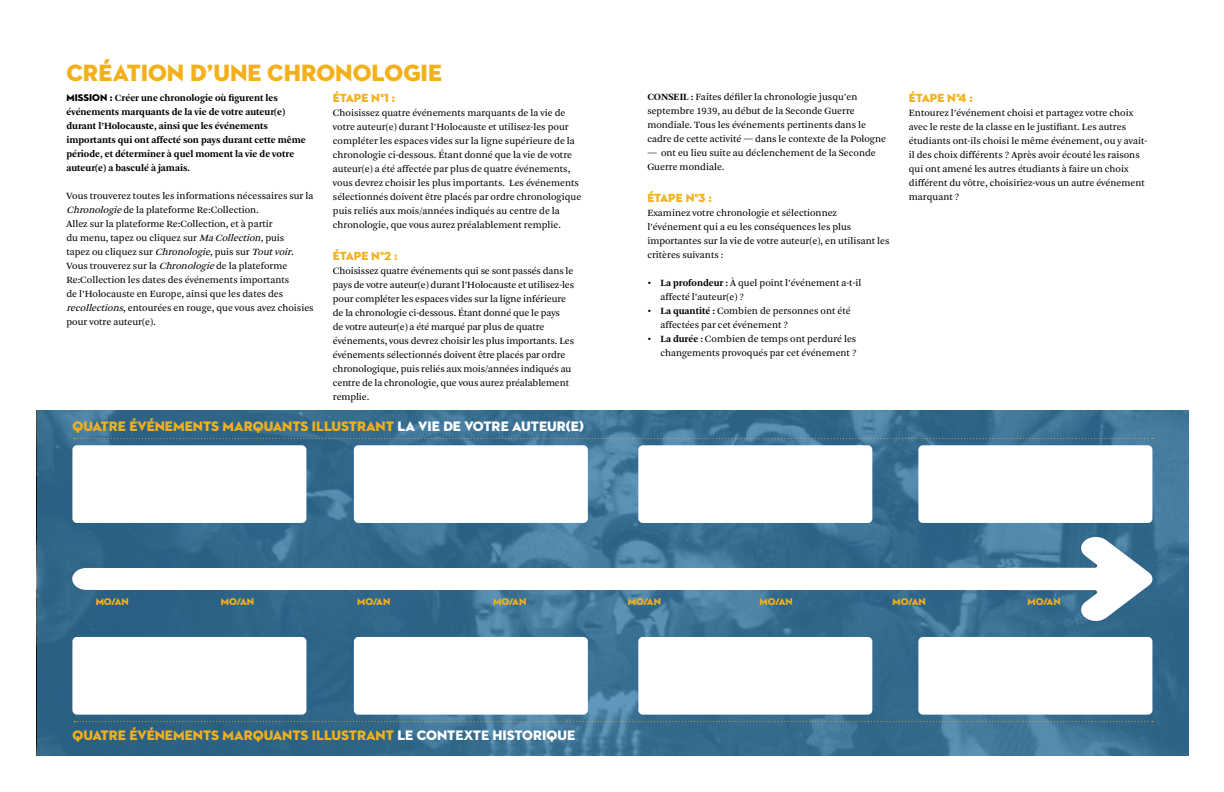
<style>
.page{position:relative;width:1224px;height:792px;background:#fff}
.page>*{position:absolute;margin:0;border:0;box-sizing:border-box;transform-origin:0 0}
.t1{font:24px "Neutraface 2 Display Titling";color:#f4b01b}
.t2{font:14px "Neutraface 2 Display Titling";color:#f4b01b}
.t3{font:12px "Neutraface 2 Display Titling";color:#f4b01b}
.t4{font:10px/14px "Arnhem";color:#000}
.t5{font:700 10px/14px "Arnhem";color:#000}
.t6{font:10px "Neutraface 2 Display Titling";color:#f4b01b}
.s1{font-family:"Neutraface 2 Display Titling";font-weight:400}
.s2{font-style:italic}
.s3{color:#fff}
.s4{font-weight:700}
</style>
<div class="page">
<svg style="left:37px;top:410px;width:1152px;height:346px;background:#376d90"></svg>
<svg style="left:994px;top:536px;width:160px;height:86px"></svg>
<div style="left:95px;top:568px;width:972px;height:22px;background:#fff"></div>
<div style="left:638px;top:445px;width:234px;height:78px;background:#fff;border-radius:4px"></div>
<div style="left:918px;top:445px;width:234px;height:78px;background:#fff;border-radius:4px"></div>
<svg style="left:74px;top:438px;width:1079px;height:1px"></svg>
<svg style="left:74px;top:721px;width:1079px;height:1px"></svg>
<div style="left:72px;top:445px;width:234px;height:78px;background:#fff;border-radius:4px"></div>
<div style="left:354px;top:445px;width:234px;height:78px;background:#fff;border-radius:4px"></div>
<div style="left:72px;top:637px;width:234px;height:78px;background:#fff;border-radius:4px"></div>
<div style="left:638px;top:637px;width:234px;height:78px;background:#fff;border-radius:4px"></div>
<div style="left:354px;top:637px;width:234px;height:78px;background:#fff;border-radius:4px"></div>
<div style="left:918px;top:637px;width:234px;height:78px;background:#fff;border-radius:4px"></div>
<svg style="left:72px;top:568px;width:23px;height:22px"></svg>
<h1 class="t1" style="left:66px;top:57px;width:377px">CRÉATION D’UNE CHRONOLOGIE</h1>
<p class="t5" style="left:66px;top:91px;width:241px"><span class="s1">MISSION :</span> Créer une chronologie où figurent les événements marquants de la vie de votre auteur(e) durant l’Holocauste, ainsi que les événements importants qui ont affecté son pays durant cette même période, et déterminer à quel moment la vie de votre auteur(e) a basculé à jamais.</p>
<p class="t4" style="left:66px;top:189px;width:249px">Vous trouverez toutes les informations nécessaires sur la <span class="s2">Chronologie</span>de la plateforme Re:Collection.<br>Allez sur la plateforme Re:Collection, et à partir<br>du menu, tapez ou cliquez sur <span class="s2">MaCollection</span>, puis<br>tapez ou cliquez sur <span class="s2">Chronologie</span>, puis sur <span class="s2">Toutvoir</span>.<br>Vous trouverez sur la <span class="s2">Chronologie</span>de la plateforme Re:Collection les dates des événements importants<br>de l’Holocauste en Europe, ainsi que les dates des <span class="s2">recollections</span>, entourées en rouge, que vous avez choisies pour votre auteur(e).</p>
<p class="t3" style="left:333px;top:91px;width:64px">ÉTAPE N°1 :</p>
<p class="t4" style="left:333px;top:106px;width:250px">Choisissez quatre événements marquants de la vie de votre auteur(e) durant l’Holocauste et utilisez-les pour compléter les espaces vides sur la ligne supérieure de la chronologie ci-dessous. Étant donné que la vie de votre auteur(e) a été affectée par plus de quatre événements, vous devrez choisir les plus importants. Les événements sélectionnés doivent être placés par ordre chronologique puis reliés aux mois/années indiqués au centre de la chronologie, que vous aurez préalablement remplie.</p>
<p class="t3" style="left:333px;top:249px;width:66px">ÉTAPE N°2 :</p>
<p class="t4" style="left:333px;top:264px;width:243px">Choisissez quatre événements qui se sont passés dans le pays de votre auteur(e) durant l’Holocauste et utilisez-les pour compléter les espaces vides sur la ligne inférieure de la chronologie ci-dessous. Étant donné que le pays<br>de votre auteur(e) a été marqué par plus de quatre événements, vous devrez choisir les plus importants. Les événements sélectionnés doivent être placés par ordre chronologique, puis reliés aux mois/années indiqués au centre de la chronologie, que vous aurez préalablement remplie.</p>
<h2 class="t2" style="left:72px;top:417px;width:513px">QUATRE ÉVÉNEMENTS MARQUANTS ILLUSTRANT <span class="s3">LA VIE DE VOTRE AUTEUR(E)</span></h2>
<p class="t4" style="left:647px;top:90px;width:240px"><span class="s4">CONSEIL :</span> Faites défiler la chronologie jusqu’en septembre 1939, au début de la Seconde Guerre mondiale. Tous les événements pertinents dans le cadre de cette activité — dans le contexte de la Pologne</p>
<p class="t4" style="left:647px;top:146px;width:230px">— ont eu lieu suite au déclenchement de la Seconde<br>Guerre mondiale.</p>
<p class="t3" style="left:647px;top:190px;width:66px">ÉTAPE N°3 :</p>
<p class="t4" style="left:647px;top:206px;width:244px">Examinez votre chronologie et sélectionnez l’événement qui a eu les conséquences les plus importantes sur la vie de votre auteur(e), en utilisant les critères suivants :</p>
<p class="t4" style="left:660px;top:276px;width:203px;text-indent:-13px"><span class="s4">• La profondeur :</span> À quel point l’événement a-t-il affecté l’auteur(e) ?</p>
<p class="t4" style="left:660px;top:304px;width:192px;text-indent:-13px"><span class="s4">• La quantité :</span> Combien de personnes ont été affectées par cet événement ?</p>
<p class="t4" style="left:647px;top:332px;width:211px;text-align:right"><span class="s4">• La durée :</span> Combien de temps ont perduré les changements provoqués par cet événement ?</p>
<p class="t3" style="left:909px;top:91px;width:65px">ÉTAPE N°4 :</p>
<p class="t4" style="left:909px;top:106px;width:240px">Entourez l’événement choisi et partagez votre choix avec le reste de la classe en le justifiant. Les autres étudiants ont-ils choisi le même événement, ou y avait&shy;il des choix différents ? Après avoir écouté les raisons qui ont amené les autres étudiants à faire un choix différent du vôtre, choisiriez-vous un autre événement marquant ?</p>
<p class="t6" style="left:96px;top:595px;width:35px">MO/AN</p>
<p class="t6" style="left:221px;top:595px;width:35px">MO/AN</p>
<p class="t6" style="left:357px;top:595px;width:35px">MO/AN</p>
<p class="t6" style="left:493px;top:595px;width:35px">MO/AN</p>
<h2 class="t2" style="left:72px;top:726px;width:504px">QUATRE ÉVÉNEMENTS MARQUANTS ILLUSTRANT <span class="s3">LE CONTEXTE HISTORIQUE</span></h2>
<p class="t6" style="left:628px;top:595px;width:35px">MO/AN</p>
<p class="t6" style="left:760px;top:595px;width:35px">MO/AN</p>
<p class="t6" style="left:893px;top:595px;width:35px">MO/AN</p>
<p class="t6" style="left:1027px;top:595px;width:35px">MO/AN</p>
</div>
